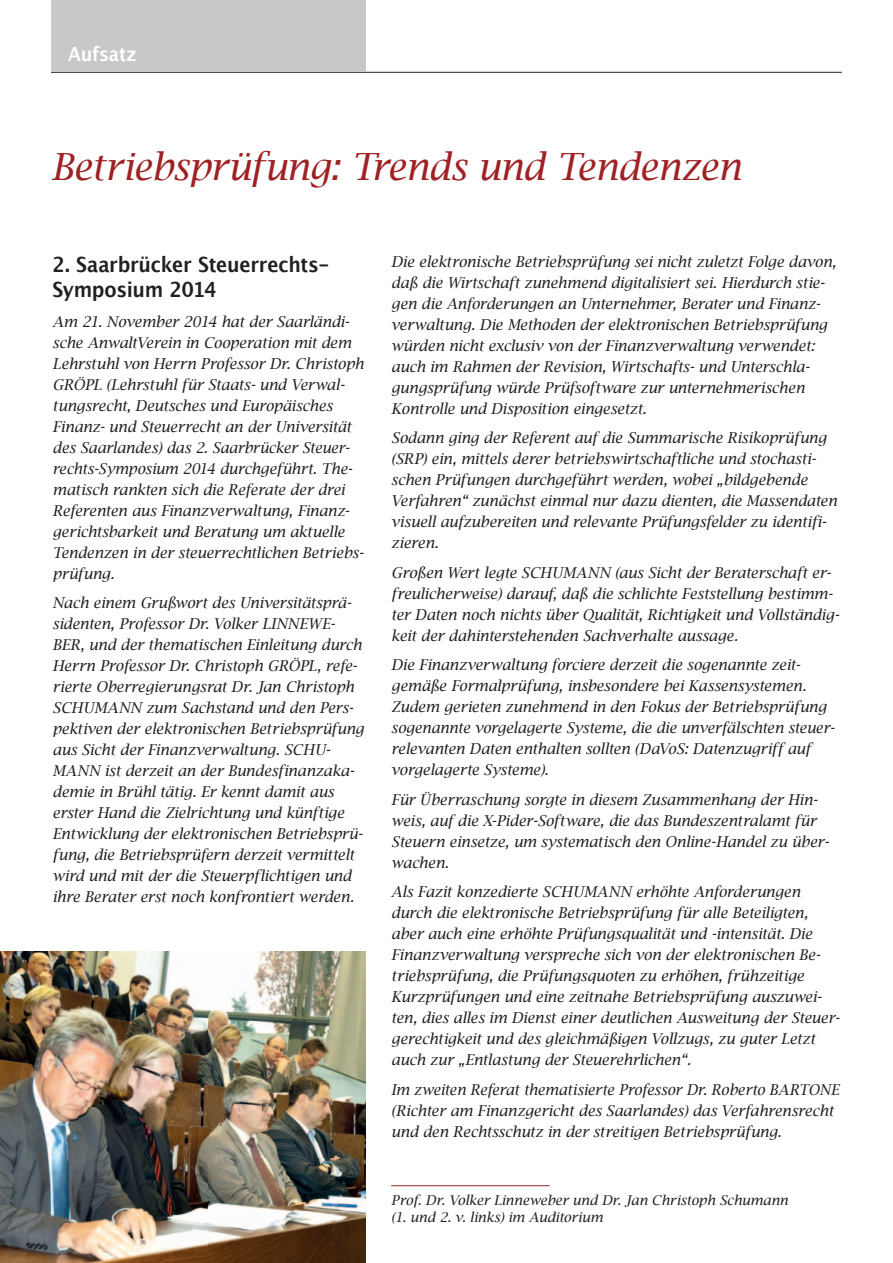
<style>
.page{position:relative;width:893px;height:1263px;background:#fff}
.page>*{position:absolute;margin:0;border:0;box-sizing:border-box;transform-origin:0 0}
.t1{font:italic 37.5px "Lucida Bright";letter-spacing:-.015em;color:#9f2124}
.t2{font:700 21px/25.5px "Lucida Grande";letter-spacing:-.015em;color:#231f20;scale:.91 1}
.t3{font:700 19.5px "Lucida Grande";letter-spacing:-.015em;color:#fff;scale:.91 1}
.t4{font:italic 15px/21px "Lucida Bright";letter-spacing:-.005em;color:#231f20}
.t5{font:italic 15px/21px "Lucida Bright";letter-spacing:-.005em;color:#231f20;scale:.96 1}
.t6{font:italic 13.5px/16.5px "Lucida Bright";letter-spacing:-.005em;color:#231f20}
</style>
<div class="page">
<hr style="left:51px;top:72px;width:791px;height:1px;background:#231f20">
<img style="left:0;top:951px;width:366px;height:312px">
<img style="left:0;top:1211px;width:94px;height:1px">
<img style="left:53px;top:1224px;width:16px;height:11px">
<hr style="left:391px;top:1185px;width:159px;height:1px;background:#9f2124">
<div style="left:51px;top:0;width:315px;height:72px;background:#c7c8ca"></div>
<h3 class="t3" style="left:68px;top:38px;width:77px">Aufsatz</h3>
<h1 class="t1" style="left:51px;top:145px;width:692px">Betriebsprüfung: Trends und Tendenzen</h1>
<h2 class="t2" style="left:53px;top:251px;width:306px">2. Saarbrücker Steuerrechts-<br>Symposium 2014</h2>
<p class="t4" style="left:53px;top:311px;width:313px">Am 21. November 2014 hat der Saarländi&shy;sche AnwaltVerein in Cooperation mit dem Lehrstuhl von Herrn Professor Dr. Christoph GRÖPL (Lehrstuhl für Staats- und Verwal&shy;tungsrecht, Deutsches und Europäisches Finanz- und Steuerrecht an der Universität des Saarlandes) das 2. Saarbrücker Steuer&shy;rechts-Symposium 2014 durchgeführt. The&shy;matisch rankten sich die Referate der drei Referenten aus Finanzverwaltung, Finanz&shy;gerichtsbarkeit und Beratung um aktuelle Tendenzen in der steuerrechtlichen Betriebs&shy;prüfung.</p>
<p class="t4" style="left:53px;top:592px;width:313px">Nach einem Grußwort des Universitätsprä&shy;sidenten, Professor Dr. Volker LINNEWE-BER, und der thematischen Einleitung durch Herrn Professor Dr. Christoph GRÖPL, refe&shy;rierte Oberregierungsrat Dr. Jan Christoph SCHUMANN zum Sachstand und den Pers&shy;pektiven der elektronischen Betriebsprüfung aus Sicht der Finanzverwaltung. SCHU-MANN ist derzeit an der Bundesfinanzaka&shy;demie in Brühl tätig. Er kennt damit aus erster Hand die Zielrichtung und künftige Entwicklung der elektronischen Betriebsprü&shy;fung, die Betriebsprüfern derzeit vermittelt wird und mit der die Steuerpflichtigen und ihre Berater erst noch konfrontiert werden.</p>
<p class="t4" style="left:391px;top:251px;width:446px">Die elektronische Betriebsprüfung sei nicht zuletzt Folge davon, daß die Wirtschaft zunehmend digitalisiert sei. Hierdurch stie&shy;gen die Anforderungen an Unternehmer, Berater und Finanz&shy;verwaltung. Die Methoden der elektronischen Betriebsprüfung würden nicht exclusiv von der Finanzverwaltung verwendet: auch im Rahmen der Revision, Wirtschafts- und Unterschla&shy;gungsprüfung würde Prüfsoftware zur unternehmerischen Kontrolle und Disposition eingesetzt.</p>
<p class="t4" style="left:391px;top:427px;width:447px">Sodann ging der Referent auf die Summarische Risikoprüfung (SRP) ein, mittels derer betriebswirtschaftliche und stochasti&shy;schen Prüfungen durchgeführt werden, wobei „bildgebende Verfahren“ zunächst einmal nur dazu dienten, die Massendaten visuell aufzubereiten und relevante Prüfungsfelder zu identifi&shy;zieren.</p>
<p class="t4" style="left:391px;top:562px;width:450px">Großen Wert legte SCHUMANN (aus Sicht der Beraterschaft er&shy;freulicherweise) darauf, daß die schlichte Feststellung bestimm&shy;ter Daten noch nichts über Qualität, Richtigkeit und Vollständig&shy;keit der dahinterstehenden Sachverhalte aussage.</p>
<p class="t4" style="left:391px;top:654px;width:445px">Die Finanzverwaltung forciere derzeit die sogenannte zeit&shy;gemäße Formalprüfung, insbesondere bei Kassensystemen.<br>Zudem gerieten zunehmend in den Fokus der Betriebsprüfung sogenannte vorgelagerte Systeme, die die unverfälschten steuer&shy;relevanten Daten enthalten sollten (DaVoS: Datenzugriff auf vorgelagerte Systeme).</p>
<p class="t4" style="left:391px;top:789px;width:439px">Für Überraschung sorgte in diesem Zusammenhang der Hin&shy;weis, auf die X-Pider-Software, die das Bundeszentralamt für Steuern einsetze, um systematisch den Online-Handel zu über&shy;wachen.</p>
<p class="t4" style="left:391px;top:881px;width:450px">Als Fazit konzedierte SCHUMANN erhöhte Anforderungen durch die elektronische Betriebsprüfung für alle Beteiligten, aber auch eine erhöhte Prüfungsqualität und -intensität. Die Finanzverwaltung verspreche sich von der elektronischen Be&shy;triebsprüfung, die Prüfungsquoten zu erhöhen, frühzeitige Kurzprüfungen und eine zeitnahe Betriebsprüfung auszuwei&shy;ten, dies alles im Dienst einer deutlichen Ausweitung der Steuer&shy;gerechtigkeit und des gleichmäßigen Vollzugs, zu guter Letzt auch zur „Entlastung der Steuerehrlichen“.</p>
<p class="t5" style="left:391px;top:1079px;width:468px">Im zweiten Referat thematisierte Professor Dr. Roberto BARTONE (Richter am Finanzgericht des Saarlandes) das Verfahrensrecht und den Rechtsschutz in der streitigen Betriebsprüfung.</p>
<p class="t6" style="left:391px;top:1192px;width:398px">Prof. Dr. Volker Linneweber und Dr. Jan Christoph Schumann (1. und 2. v. links) im Auditorium</p>
</div>
